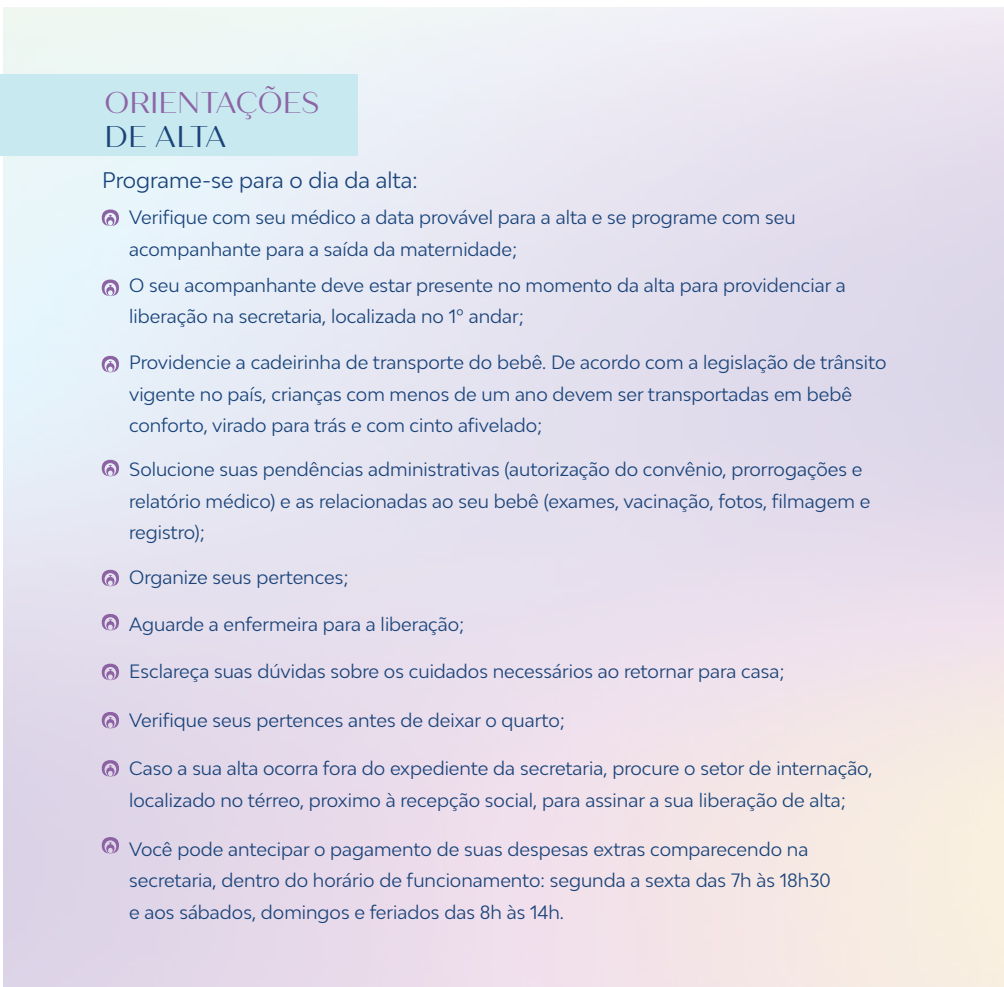
<style>
.page{position:relative;width:1004px;height:987px;background:#fff}
.page>*{position:absolute;margin:0;border:0;box-sizing:border-box;transform-origin:0 0}
.t1{font:30px "Quiche Sans";color:#8d64a5}
.t2{font:30px "Quiche Sans";letter-spacing:-.055em;color:#1a4377}
.t3{font:21px "Bw Modelica";color:#1a447a}
.t4{font:18px/31.5px "Bw Modelica";color:#1a447a}
</style>
<div class="page">
<div style="left:0;top:75px;width:358px;height:81px;background:#c8e9f0"></div>
<svg style="left:102px;top:209px;width:17px;height:17px"></svg>
<svg style="left:102px;top:279px;width:17px;height:17px"></svg>
<svg style="left:102px;top:356px;width:17px;height:16px"></svg>
<svg style="left:102px;top:460px;width:17px;height:16px"></svg>
<svg style="left:102px;top:569px;width:17px;height:17px"></svg>
<svg style="left:102px;top:614px;width:17px;height:16px"></svg>
<svg style="left:102px;top:663px;width:17px;height:17px"></svg>
<svg style="left:102px;top:712px;width:17px;height:16px"></svg>
<svg style="left:102px;top:760px;width:17px;height:16px"></svg>
<svg style="left:102px;top:837px;width:17px;height:16px"></svg>
<h1 class="t1" style="left:105px;top:85px;width:216px">ORIENTAÇÕES</h1>
<h1 class="t2" style="left:105px;top:119px;width:123px">DE ALTA</h1>
<p class="t3" style="left:102px;top:167px;width:317px">Programe-se para o dia da alta:</p>
<p class="t4" style="left:129px;top:201px;width:668px">Verifique com seu médico a data provável para a alta e se programe com seu acompanhante para a saída da maternidade;</p>
<p class="t4" style="left:129px;top:269px;width:718px">O seu acompanhante deve estar presente no momento da alta para providenciar a liberação na secretaria, localizada no 1º andar;</p>
<p class="t4" style="left:129px;top:346px;width:758px">Providencie a cadeirinha de transporte do bebê. De acordo com a legislação de trânsito vigente no país, crianças com menos de um ano devem ser transportadas em bebê conforto, virado para trás e com cinto afivelado;</p>
<p class="t4" style="left:129px;top:453px;width:742px">Solucione suas pendências administrativas (autorização do convênio, prorrogações e relatório médico) e as relacionadas ao seu bebê (exames, vacinação, fotos, filmagem e registro);</p>
<p class="t4" style="left:129px;top:561px;width:221px">Organize seus pertences;</p>
<p class="t4" style="left:129px;top:608px;width:337px">Aguarde a enfermeira para a liberação;</p>
<p class="t4" style="left:129px;top:655px;width:657px">Esclareça suas dúvidas sobre os cuidados necessários ao retornar para casa;</p>
<p class="t4" style="left:129px;top:704px;width:437px">Verifique seus pertences antes de deixar o quarto;</p>
<p class="t4" style="left:129px;top:752px;width:745px">Caso a sua alta ocorra fora do expediente da secretaria, procure o setor de internação, localizado no térreo, proximo à recepção social, para assinar a sua liberação de alta;</p>
<p class="t4" style="left:129px;top:833px;width:703px">Você pode antecipar o pagamento de suas despesas extras comparecendo na secretaria, dentro do horário de funcionamento: segunda a sexta das 7h às 18h30 e aos sábados, domingos e feriados das 8h às 14h.</p>
</div>
